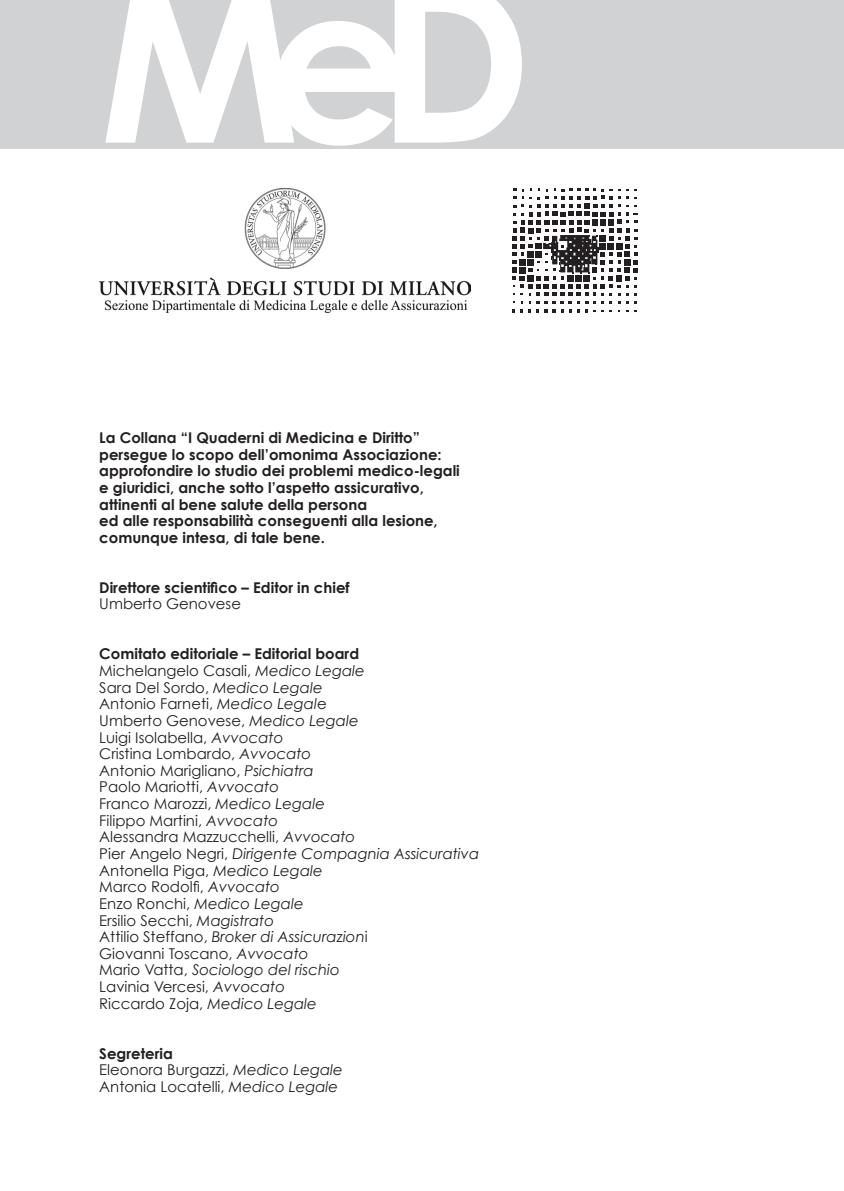
<style>
.page{position:relative;width:844px;height:1191px;background:#fff}
.page>*{position:absolute;margin:0;border:0;box-sizing:border-box;transform-origin:0 0}
.t1{font:700 223.12px "Century Gothic";color:#fff}
.t2{font:14.88px/16.6px "Century Gothic";color:#231f20}
.t3{font:700 14.88px/16.6px "Century Gothic";color:#231f20}
.s1{font-weight:700}
.s2{font-style:italic}
</style>
<div class="page">
<div style="left:0;top:0;width:843px;height:149px;background:#d1d2d4"></div>
<img style="left:99px;top:189px;width:371px;height:123px">
<svg style="left:577px;top:309px;width:10px;height:3px"></svg>
<svg style="left:618px;top:301px;width:18px;height:2px"></svg>
<svg style="left:585px;top:301px;width:10px;height:2px"></svg>
<svg style="left:536px;top:301px;width:35px;height:11px"></svg>
<svg style="left:512px;top:189px;width:125px;height:106px"></svg>
<h1 class="t1" style="left:99px;top:-79px;width:434px">MeD</h1>
<p class="t3" style="left:99px;top:429px;width:362px">La Collana “I Quaderni di Medicina e Diritto” persegue lo scopo dell’omonima Associazione: approfondire lo studio dei problemi medico-legali e giuridici, anche sotto l’aspetto assicurativo, attinenti al bene salute della persona<br>ed alle responsabilità conseguenti alla lesione, comunque intesa, di tale bene.</p>
<p class="t3" style="left:99px;top:579px;width:252px">Direttore scientifico – Editor in chief</p>
<p class="t2" style="left:99px;top:595px;width:143px">Umberto Genovese</p>
<p class="t2" style="left:99px;top:645px;width:381px"><span class="s1">Comitato editoriale – Editorial board<br></span>Michelangelo Casali, <span class="s2">Medico Legale<br></span>Sara Del Sordo, <span class="s2">Medico Legale<br></span>Antonio Farneti, <span class="s2">Medico Legal</span>e<br>Umberto Genovese, <span class="s2">Medico Legale<br></span>Luigi Isolabella, <span class="s2">Avvocato<br></span>Cristina Lombardo, <span class="s2">Avvocato<br></span>Antonio Marigliano, <span class="s2">Psichiatra<br></span>Paolo Mariotti, <span class="s2">Avvocato<br></span>Franco Marozzi, <span class="s2">Medico Legale<br></span>Filippo Martini, <span class="s2">Avvocato<br></span>Alessandra Mazzucchelli, <span class="s2">Avvocato<br></span>Pier Angelo Negri, <span class="s2">Dirigente Compagnia Assicurativa<br></span>Antonella Piga, <span class="s2">Medico Legale<br></span>Marco Rodolfi, <span class="s2">Avvocato<br></span>Enzo Ronchi, <span class="s2">Medico Legale<br></span>Ersilio Secchi, <span class="s2">Magistrato<br></span>Attilio Steffano, <span class="s2">Broker di Assicurazion</span>i<br>Giovanni Toscano, <span class="s2">Avvocato<br></span>Mario Vatta, <span class="s2">Sociologo del rischio<br></span>Lavinia Vercesi, <span class="s2">Avvocato<br></span>Riccardo Zoja, <span class="s2">Medico Legale</span></p>
<p class="t2" style="left:99px;top:1044px;width:245px"><span class="s1">Segreteria<br></span>Eleonora Burgazzi, <span class="s2">Medico Legale<br></span>Antonia Locatelli, <span class="s2">Medico Legale</span></p>
</div>
